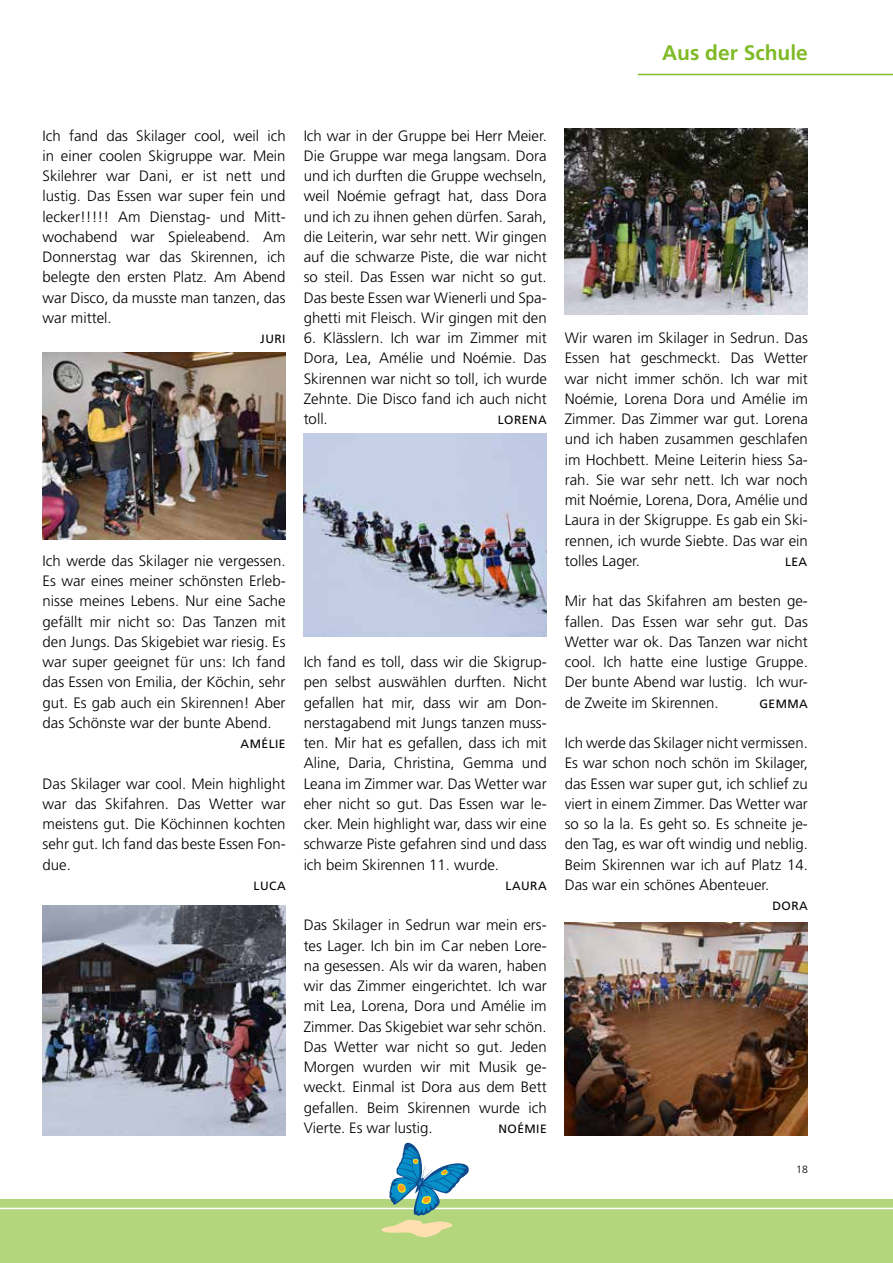
<style>
.page{position:relative;width:893px;height:1263px;background:#fff}
.page>*{position:absolute;margin:0;border:0;box-sizing:border-box;transform-origin:0 0}
.t1{font:700 21px "Frutiger LT Std";color:#80ba27}
.t2{font:300 15px/20.2px "Frutiger LT Std";color:#000;text-align:justify}
.t3{font:12px "Frutiger LT Std";letter-spacing:.04em;color:#000}
.t4{font:300 10.5px "Frutiger LT Std";color:#000}
</style>
<div class="page">
<div style="left:0;top:1199px;width:893px;height:64px;background:#b3d67d"></div>
<hr style="left:638px;top:74px;width:255px;height:1px;background:#80ba27">
<hr style="left:0;top:1208px;width:893px;height:1px;background:#fff">
<svg style="left:382px;top:1143px;width:87px;height:94px"></svg>
<img style="left:43px;top:353px;width:243px;height:186px">
<img style="left:43px;top:906px;width:243px;height:229px">
<img style="left:304px;top:434px;width:243px;height:202px">
<img style="left:565px;top:128px;width:243px;height:187px">
<img style="left:565px;top:923px;width:243px;height:212px">
<h1 class="t1" style="left:662px;top:40px;width:147px">Aus der Schule</h1>
<p class="t2" style="left:43px;top:125px;width:245px">Ich fand das Skilager cool, weil ich in einer coolen Skigruppe war. Mein Skilehrer war Dani, er ist nett und lustig. Das Essen war super fein und lecker!!!!! Am Dienstag- und Mitt&shy;wochabend war Spieleabend. Am Donnerstag war das Skirennen, ich belegte den ersten Platz. Am Abend war Disco, da musste man tanzen, das war mittel.</p>
<p class="t3" style="left:260px;top:332px;width:27px">JURI</p>
<p class="t2" style="left:304px;top:125px;width:245px">Ich war in der Gruppe bei Herr Meier.<br>Die Gruppe war mega langsam. Dora und ich durften die Gruppe wechseln, weil Noémie gefragt hat, dass Dora und ich zu ihnen gehen dürfen. Sarah, die Leiterin, war sehr nett. Wir gingen auf die schwarze Piste, die war nicht so steil. Das Essen war nicht so gut.<br>Das beste Essen war Wienerli und Spa&shy;ghetti mit Fleisch. Wir gingen mit den</p>
<p class="t2" style="left:304px;top:328px;width:245px">6. Klässlern. Ich war im Zimmer mit Dora, Lea, Amélie und Noémie. Das Skirennen war nicht so toll, ich wurde Zehnte. Die Disco fand ich auch nicht toll.</p>
<p class="t3" style="left:498px;top:413px;width:51px">LORENA</p>
<p class="t2" style="left:43px;top:551px;width:245px">Ich werde das Skilager nie vergessen.<br>Es war eines meiner schönsten Erleb&shy;nisse meines Lebens. Nur eine Sache gefällt mir nicht so: Das Tanzen mit den Jungs. Das Skigebiet war riesig. Es war super geeignet für uns: Ich fand das Essen von Emilia, der Köchin, sehr gut. Es gab auch ein Skirennen! Aber das Schönste war der bunte Abend.</p>
<p class="t3" style="left:241px;top:737px;width:47px">AMÉLIE</p>
<p class="t2" style="left:43px;top:773px;width:245px">Das Skilager war cool. Mein highlight war das Skifahren. Das Wetter war meistens gut. Die Köchinnen kochten sehr gut. Ich fand das beste Essen Fon&shy;due.</p>
<p class="t3" style="left:254px;top:879px;width:34px">LUCA</p>
<p class="t2" style="left:304px;top:652px;width:245px">Ich fand es toll, dass wir die Skigrup&shy;pen selbst auswählen durften. Nicht gefallen hat mir, dass wir am Don&shy;nerstagabend mit Jungs tanzen muss&shy;ten. Mir hat es gefallen, dass ich mit Aline, Daria, Christina, Gemma und Leana im Zimmer war. Das Wetter war eher nicht so gut. Das Essen war le&shy;cker. Mein highlight war, dass wir eine schwarze Piste gefahren sind und dass ich beim Skirennen 11. wurde.</p>
<p class="t3" style="left:506px;top:879px;width:43px">LAURA</p>
<p class="t2" style="left:304px;top:915px;width:245px">Das Skilager in Sedrun war mein ers&shy;tes Lager. Ich bin im Car neben Lore&shy;na gesessen. Als wir da waren, haben wir das Zimmer eingerichtet. Ich war mit Lea, Lorena, Dora und Amélie im Zimmer. Das Skigebiet war sehr schön.<br>Das Wetter war nicht so gut. Jeden Morgen wurden wir mit Musik ge&shy;weckt. Einmal ist Dora aus dem Bett gefallen. Beim Skirennen wurde ich Vierte. Es war lustig.</p>
<p class="t3" style="left:498px;top:1122px;width:50px">NOÉMIE</p>
<p class="t2" style="left:565px;top:328px;width:245px">Wir waren im Skilager in Sedrun. Das Essen hat geschmeckt. Das Wetter war nicht immer schön. Ich war mit Noémie, Lorena Dora und Amélie im Zimmer. Das Zimmer war gut. Lorena und ich haben zusammen geschlafen im Hochbett. Meine Leiterin hiess Sa&shy;rah. Sie war sehr nett. Ich war noch mit Noémie, Lorena, Dora, Amélie und Laura in der Skigruppe. Es gab ein Ski&shy;rennen, ich wurde Siebte. Das war ein tolles Lager.</p>
<p class="t3" style="left:785px;top:555px;width:24px">LEA</p>
<p class="t2" style="left:565px;top:591px;width:245px">Mir hat das Skifahren am besten ge&shy;fallen. Das Essen war sehr gut. Das Wetter war ok. Das Tanzen war nicht cool. Ich hatte eine lustige Gruppe.<br>Der bunte Abend war lustig. Ich wur&shy;de Zweite im Skirennen.</p>
<p class="t3" style="left:759px;top:696px;width:50px">GEMMA</p>
<p class="t2" style="left:565px;top:733px;width:245px">Ich werde das Skilager nicht vermissen.<br>Es war schon noch schön im Skilager, das Essen war super gut, ich schlief zu viert in einem Zimmer. Das Wetter war so so la la. Es geht so. Es schneite je&shy;den Tag, es war oft windig und neblig.<br>Beim Skirennen war ich auf Platz 14.<br>Das war ein schönes Abenteuer.</p>
<p class="t3" style="left:772px;top:899px;width:37px">DORA</p>
<p class="t4" style="left:796px;top:1164px;width:13px">18</p>
</div>
